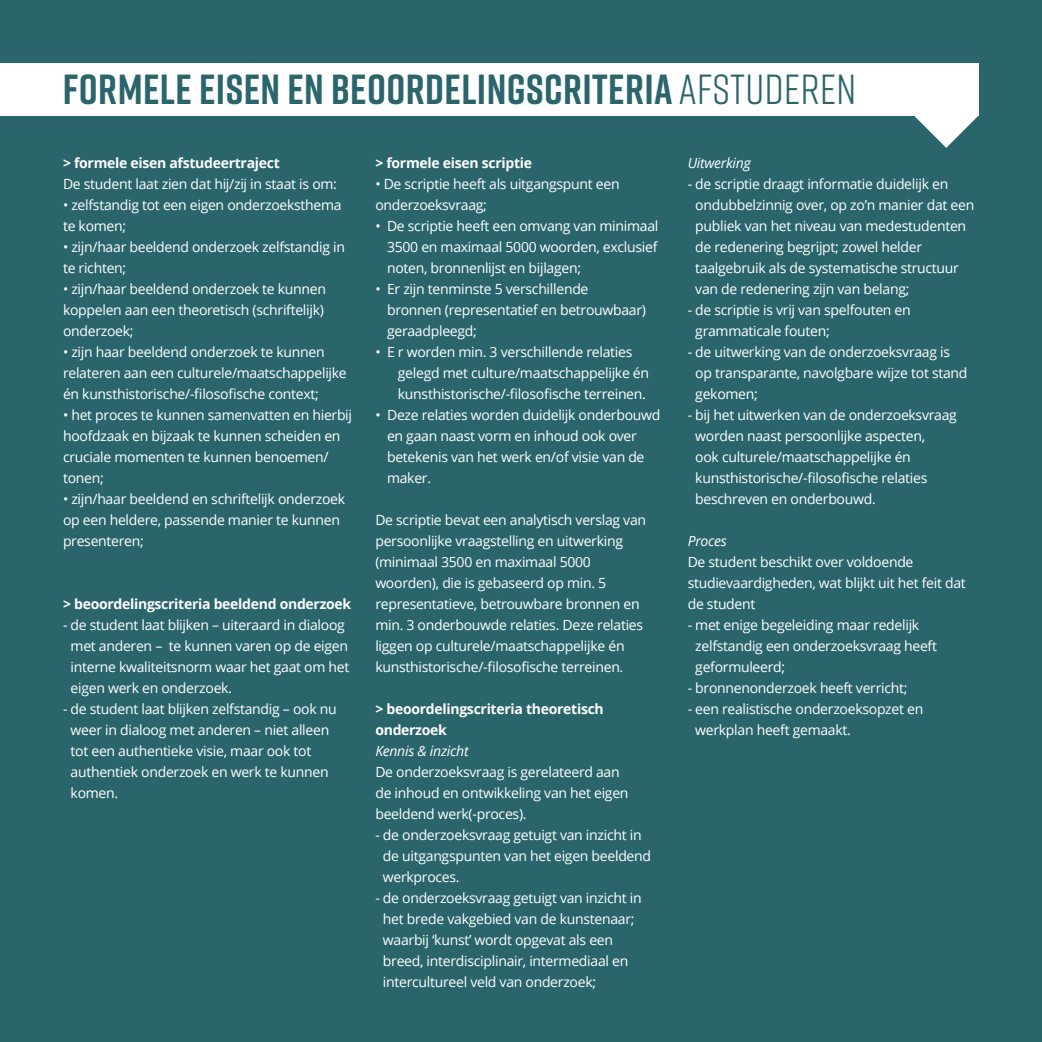
<style>
.page{position:relative;width:1042px;height:1042px;background:#2a656c}
.page>*{position:absolute;margin:0;border:0;box-sizing:border-box;transform-origin:0 0}
.t1{font:700 42px "Rift";letter-spacing:.01em;color:#2a656c}
.t2{font:14px/21px "Open Sans";letter-spacing:-.02em;color:#fff}
.t3{font:700 14px/21px "Open Sans";letter-spacing:-.02em;color:#fff}
.t4{font:italic 14px "Open Sans";letter-spacing:-.02em;color:#fff}
.s1{font-weight:400}
</style>
<div class="page">
<div style="left:0;top:63px;width:979px;height:52px;background:#fff"></div>
<svg style="left:913px;top:115px;width:66px;height:33px"></svg>
<h1 class="t1" style="left:63px;top:59px;width:795px">FORMELE EISEN EN BEOORDELINGSCRITERIA <span class="s1">AFSTUDEREN</span></h1>
<p class="t3" style="left:63px;top:152px;width:218px">&gt; formele eisen afstudeertraject</p>
<p class="t2" style="left:63px;top:173px;width:275px">De student laat zien dat hij/zij in staat is om:</p>
<p class="t2" style="left:63px;top:194px;width:280px">• zelfstandig tot een eigen onderzoeksthema te komen;</p>
<p class="t2" style="left:63px;top:236px;width:283px">• zijn/haar beeldend onderzoek zelfstandig in te richten;</p>
<p class="t2" style="left:63px;top:278px;width:265px">• zijn/haar beeldend onderzoek te kunnen koppelen aan een theoretisch (schriftelijk) onderzoek;</p>
<p class="t2" style="left:63px;top:341px;width:285px">• zijn haar beeldend onderzoek te kunnen relateren aan een culturele/maatschappelijke én kunsthistorische/-filosofische context;</p>
<p class="t2" style="left:63px;top:404px;width:291px">• het proces te kunnen samenvatten en hierbij hoofdzaak en bijzaak te kunnen scheiden en cruciale momenten te kunnen benoemen/ tonen;</p>
<p class="t2" style="left:63px;top:488px;width:284px">• zijn/haar beeldend en schriftelijk onderzoek op een heldere, passende manier te kunnen presenteren;</p>
<p class="t3" style="left:63px;top:593px;width:290px">&gt; beoordelingscriteria beeldend onderzoek</p>
<p class="t2" style="left:71px;top:614px;width:280px;text-indent:-8px">- de student laat blijken – uiteraard in dialoog met anderen – te kunnen varen op de eigen interne kwaliteitsnorm waar het gaat om het eigen werk en onderzoek.</p>
<p class="t2" style="left:71px;top:698px;width:268px;text-indent:-8px">- de student laat blijken zelfstandig – ook nu weer in dialoog met anderen – niet alleen tot een authentieke visie, maar ook tot authentiek onderzoek en werk te kunnen komen.</p>
<p class="t3" style="left:375px;top:152px;width:158px">&gt; formele eisen scriptie</p>
<p class="t2" style="left:375px;top:173px;width:246px">• De scriptie heeft als uitgangspunt een onderzoeksvraag;</p>
<p class="t2" style="left:387px;top:215px;width:273px;text-align:justify;text-indent:-12px">• De scriptie heeft een omvang van minimaal 3500 en maximaal 5000 woorden, exclusief noten, bronnenlijst en bijlagen;</p>
<p class="t2" style="left:387px;top:278px;width:260px;text-indent:-12px">• Er zijn tenminste 5 verschillende bronnen (representatief en betrouwbaar) geraadpleegd;</p>
<p class="t2" style="left:398px;top:341px;width:253px;text-indent:-23px">• E r worden min. 3 verschillende relaties gelegd met culture/maatschappelijke én kunsthistorische/-filosofische terreinen.</p>
<p class="t2" style="left:387px;top:404px;width:275px;text-indent:-12px">• Deze relaties worden duidelijk onderbouwd en gaan naast vorm en inhoud ook over betekenis van het werk en/of visie van de maker.</p>
<p class="t2" style="left:375px;top:509px;width:272px">De scriptie bevat een analytisch verslag van persoonlijke vraagstelling en uitwerking (minimaal 3500 en maximaal 5000 woorden), die is gebaseerd op min. 5 representatieve, betrouwbare bronnen en min. 3 onderbouwde relaties. Deze relaties liggen op culturele/maatschappelijke én kunsthistorische/-filosofische terreinen.</p>
<p class="t3" style="left:375px;top:698px;width:230px">&gt; beoordelingscriteria theoretisch onderzoek</p>
<p class="t4" style="left:375px;top:741px;width:95px">Kennis &amp; inzicht</p>
<p class="t2" style="left:375px;top:761px;width:255px">De onderzoeksvraag is gerelateerd aan de inhoud en ontwikkeling van het eigen beeldend werk(-proces).</p>
<p class="t2" style="left:383px;top:824px;width:270px;text-indent:-8px">- de onderzoeksvraag getuigt van inzicht in de uitgangspunten van het eigen beeldend werkproces.</p>
<p class="t2" style="left:383px;top:887px;width:260px;text-indent:-8px">- de onderzoeksvraag getuigt van inzicht in het brede vakgebied van de kunstenaar; waarbij ‘kunst’ wordt opgevat als een breed, interdisciplinair, intermediaal en intercultureel veld van onderzoek;</p>
<p class="t4" style="left:688px;top:153px;width:65px">Uitwerking</p>
<p class="t2" style="left:695px;top:173px;width:280px;text-indent:-8px">- de scriptie draagt informatie duidelijk en ondubbelzinnig over, op zo’n manier dat een publiek van het niveau van medestudenten de redenering begrijpt; zowel helder taalgebruik als de systematische structuur van de redenering zijn van belang;</p>
<p class="t2" style="left:695px;top:299px;width:217px;text-indent:-8px">- de scriptie is vrij van spelfouten en grammaticale fouten;</p>
<p class="t2" style="left:695px;top:341px;width:274px;text-indent:-8px">- de uitwerking van de onderzoeksvraag is op transparante, navolgbare wijze tot stand gekomen;</p>
<p class="t2" style="left:695px;top:404px;width:263px;text-indent:-8px">- bij het uitwerken van de onderzoeksvraag worden naast persoonlijke aspecten,<br>ook culturele/maatschappelijke én kunsthistorische/-filosofische relaties beschreven en onderbouwd.</p>
<p class="t4" style="left:688px;top:531px;width:41px">Proces</p>
<p class="t2" style="left:688px;top:551px;width:280px">De student beschikt over voldoende studievaardigheden, wat blijkt uit het feit dat de student</p>
<p class="t2" style="left:695px;top:614px;width:243px;text-indent:-8px">- met enige begeleiding maar redelijk zelfstandig een onderzoeksvraag heeft geformuleerd;</p>
<p class="t2" style="left:688px;top:677px;width:221px">- bronnenonderzoek heeft verricht;</p>
<p class="t2" style="left:695px;top:698px;width:230px;text-indent:-8px">- een realistische onderzoeksopzet en werkplan heeft gemaakt.</p>
</div>
